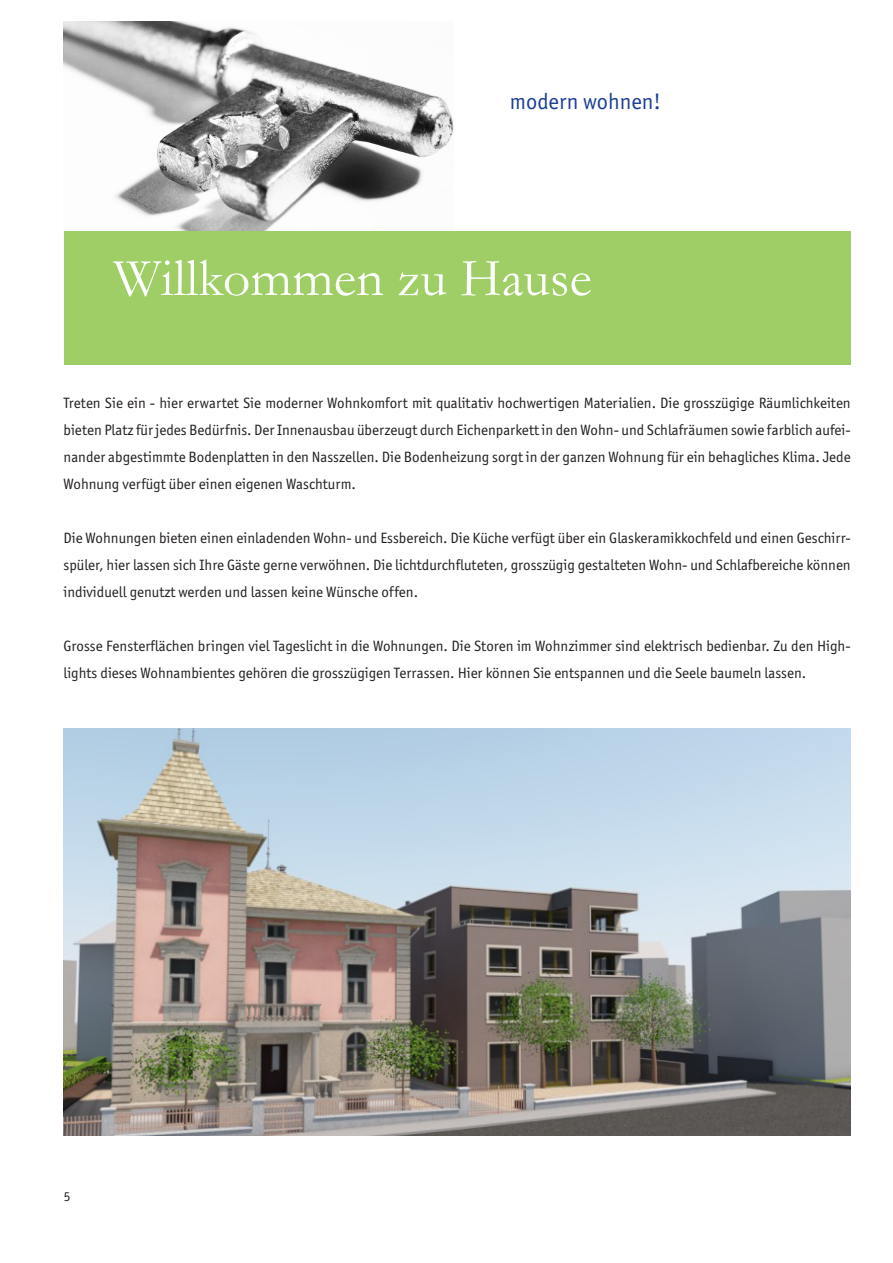
<style>
.page{position:relative;width:893px;height:1263px;background:#fff}
.page>*{position:absolute;margin:0;border:0;box-sizing:border-box;transform-origin:0 0}
.t1{font:54px "Garamond";color:#fff}
.t2{font:22.5px "ITC Officina Sans";color:#1b3f94}
.t3{font:15px/27px "ITC Officina Sans";color:#231f20;text-align:justify}
.t4{font:13.5px "ITC Officina Sans";color:#231f20}
</style>
<div class="page">
<img style="left:64px;top:21px;width:390px;height:210px">
<div style="left:64px;top:231px;width:786px;height:134px;background:#9fce66"></div>
<img style="left:64px;top:728px;width:786px;height:407px">
<h2 class="t2" style="left:510px;top:88px;width:153px">modern wohnen!</h2>
<h1 class="t1" style="left:113px;top:242px;width:480px">Willkommen zu Hause</h1>
<p class="t3" style="left:64px;top:389px;width:789px">Treten Sie ein - hier erwartet Sie moderner Wohnkomfort mit qualitativ hochwertigen Materialien. Die grosszügige Räumlichkeiten bieten Platz für jedes Bedürfnis. Der Innenausbau überzeugt durch Eichenparkett in den Wohn- und Schlafräumen sowie farblich aufei&shy;nander abgestimmte Bodenplatten in den Nasszellen. Die Bodenheizung sorgt in der ganzen Wohnung für ein behagliches Klima. Jede Wohnung verfügt über einen eigenen Waschturm.</p>
<p class="t3" style="left:64px;top:524px;width:789px">Die Wohnungen bieten einen einladenden Wohn- und Essbereich. Die Küche verfügt über ein Glaskeramikkochfeld und einen Geschirr&shy;spüler, hier lassen sich Ihre Gäste gerne verwöhnen. Die lichtdurchfluteten, grosszügig gestalteten Wohn- und Schlafbereiche können individuell genutzt werden und lassen keine Wünsche offen.</p>
<p class="t3" style="left:64px;top:632px;width:789px">Grosse Fensterflächen bringen viel Tageslicht in die Wohnungen. Die Storen im Wohnzimmer sind elektrisch bedienbar. Zu den High&shy;lights dieses Wohnambientes gehören die grosszügigen Terrassen. Hier können Sie entspannen und die Seele baumeln lassen.</p>
<p class="t4" style="left:64px;top:1189px;width:8px">5</p>
</div>
